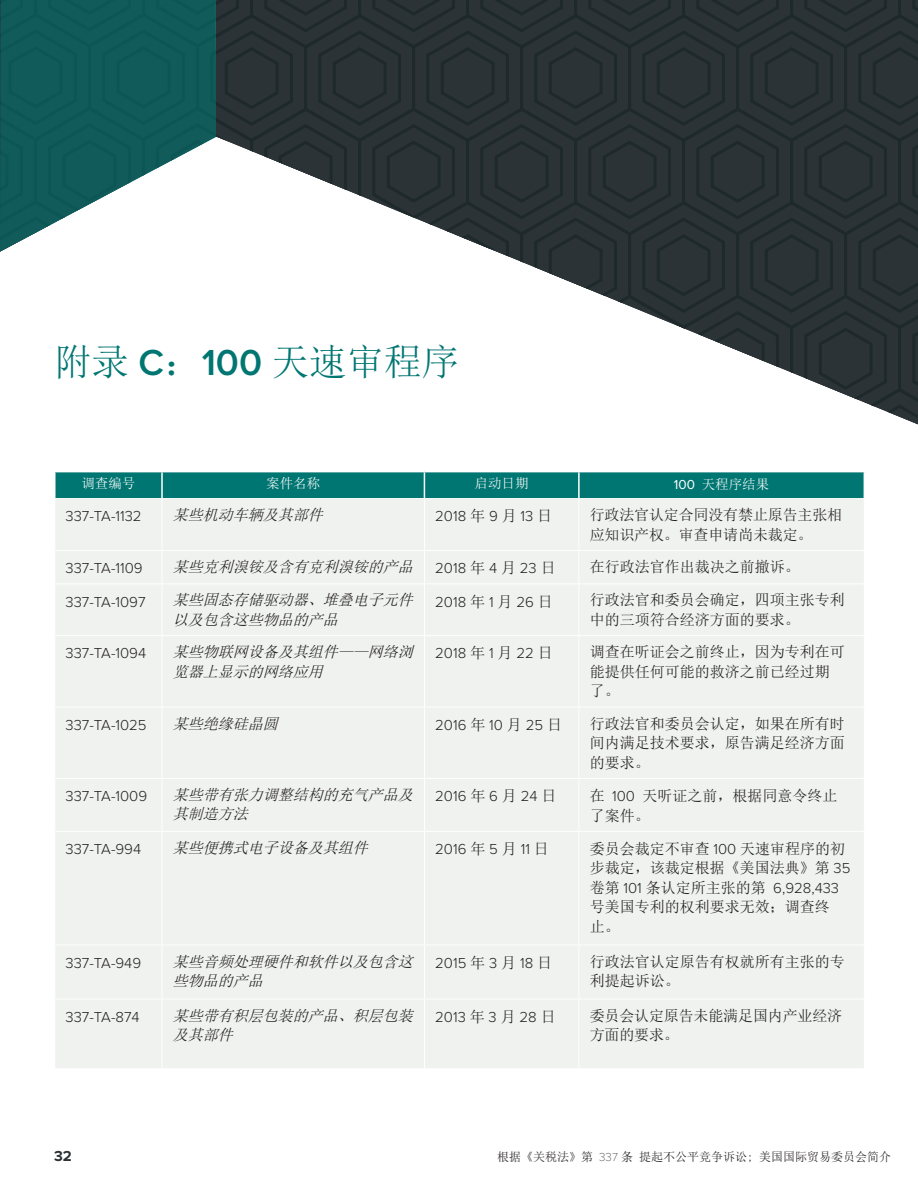
<style>
.page{position:relative;width:918px;height:1188px;background:#fff}
.page>*{position:absolute;margin:0;border:0;box-sizing:border-box;transform-origin:0 0}
.t1{font:37.5px "Sim Sun";color:#007672}
.t2{font:15px/19.5px "Sim Sun";color:#231f20}
.t3{font:300 15px "Proxima Nova";color:#231f20}
.t4{font:italic 15px/19.5px "Sim Sun";color:#231f20}
.t5{font:700 15px "Proxima Nova";color:#2b3337}
.t6{font:13.5px "Sim Sun";color:#fff}
.t7{font:12px "Sim Sun";color:#231f20}
.s1{font-family:"Proxima Nova";font-weight:600}
.s2{font-family:"Proxima Nova"}
.s3{font-family:"Sim Sun";font-weight:400}
.s4{font-family:"Proxima Nova";font-weight:300;font-style:normal}
.s5{font-style:normal}
.s6{font-family:"Proxima Nova";font-weight:300}
.s7{font-family:"Proxima Nova T";font-weight:100}
</style>
<div class="page">
<div style="left:55px;top:499px;width:809px;height:569px;background:#eff2ee"></div>
<div style="left:55px;top:551px;width:809px;height:448px;background:#eff2ee"></div>
<hr style="left:162px;top:551px;width:1px;height:33px;background:#fff">
<hr style="left:424px;top:551px;width:1px;height:33px;background:#fff">
<hr style="left:579px;top:551px;width:1px;height:33px;background:#fff">
<hr style="left:54px;top:584px;width:108px;height:1px;background:#fff">
<hr style="left:162px;top:584px;width:262px;height:1px;background:#fff">
<hr style="left:162px;top:584px;width:1px;height:51px;background:#fff">
<hr style="left:424px;top:584px;width:155px;height:1px;background:#fff">
<hr style="left:424px;top:584px;width:1px;height:51px;background:#fff">
<hr style="left:579px;top:584px;width:286px;height:1px;background:#fff">
<hr style="left:579px;top:584px;width:1px;height:51px;background:#fff">
<hr style="left:54px;top:635px;width:108px;height:1px;background:#fff">
<hr style="left:162px;top:635px;width:262px;height:1px;background:#fff">
<hr style="left:162px;top:636px;width:1px;height:71px;background:#fff">
<hr style="left:424px;top:635px;width:155px;height:1px;background:#fff">
<hr style="left:424px;top:636px;width:1px;height:71px;background:#fff">
<hr style="left:579px;top:635px;width:286px;height:1px;background:#fff">
<hr style="left:579px;top:636px;width:1px;height:71px;background:#fff">
<hr style="left:54px;top:707px;width:108px;height:1px;background:#fff">
<hr style="left:162px;top:707px;width:262px;height:1px;background:#fff">
<hr style="left:162px;top:707px;width:1px;height:71px;background:#fff">
<hr style="left:424px;top:707px;width:155px;height:1px;background:#fff">
<hr style="left:424px;top:707px;width:1px;height:71px;background:#fff">
<hr style="left:579px;top:707px;width:286px;height:1px;background:#fff">
<hr style="left:579px;top:707px;width:1px;height:71px;background:#fff">
<hr style="left:54px;top:778px;width:108px;height:1px;background:#fff">
<hr style="left:162px;top:778px;width:262px;height:1px;background:#fff">
<hr style="left:162px;top:779px;width:1px;height:52px;background:#fff">
<hr style="left:424px;top:778px;width:155px;height:1px;background:#fff">
<hr style="left:424px;top:779px;width:1px;height:52px;background:#fff">
<hr style="left:579px;top:778px;width:286px;height:1px;background:#fff">
<hr style="left:579px;top:779px;width:1px;height:52px;background:#fff">
<hr style="left:54px;top:831px;width:108px;height:1px;background:#fff">
<hr style="left:162px;top:831px;width:262px;height:1px;background:#fff">
<hr style="left:162px;top:832px;width:1px;height:113px;background:#fff">
<hr style="left:424px;top:831px;width:155px;height:1px;background:#fff">
<hr style="left:424px;top:832px;width:1px;height:113px;background:#fff">
<hr style="left:579px;top:831px;width:286px;height:1px;background:#fff">
<hr style="left:579px;top:832px;width:1px;height:113px;background:#fff">
<hr style="left:54px;top:945px;width:108px;height:1px;background:#fff">
<hr style="left:162px;top:945px;width:262px;height:1px;background:#fff">
<hr style="left:162px;top:945px;width:1px;height:54px;background:#fff">
<hr style="left:424px;top:945px;width:155px;height:1px;background:#fff">
<hr style="left:424px;top:945px;width:1px;height:54px;background:#fff">
<hr style="left:579px;top:945px;width:286px;height:1px;background:#fff">
<hr style="left:579px;top:945px;width:1px;height:54px;background:#fff">
<hr style="left:162px;top:499px;width:1px;height:51px;background:#fff">
<hr style="left:424px;top:499px;width:1px;height:51px;background:#fff">
<hr style="left:579px;top:499px;width:1px;height:51px;background:#fff">
<hr style="left:54px;top:550px;width:108px;height:1px;background:#fff">
<hr style="left:162px;top:550px;width:262px;height:1px;background:#fff">
<hr style="left:424px;top:550px;width:155px;height:1px;background:#fff">
<hr style="left:579px;top:550px;width:286px;height:1px;background:#fff">
<div style="left:55px;top:472px;width:810px;height:26px;background:#007672"></div>
<hr style="left:54px;top:999px;width:108px;height:1px;background:#fff">
<hr style="left:162px;top:999px;width:262px;height:1px;background:#fff">
<hr style="left:162px;top:999px;width:1px;height:69px;background:#fff">
<hr style="left:424px;top:999px;width:155px;height:1px;background:#fff">
<hr style="left:424px;top:999px;width:1px;height:69px;background:#fff">
<hr style="left:579px;top:999px;width:286px;height:1px;background:#fff">
<hr style="left:579px;top:999px;width:1px;height:69px;background:#fff">
<svg style="left:0;top:0;width:918px;height:424px"></svg>
<h1 class="t1" style="left:54px;top:343px;width:407px">附录 <span class="s1">C</span>：<span class="s1">100</span> 天速审程序</h1>
<p class="t6" style="left:81px;top:476px;width:55px">调查编号</p>
<p class="t6" style="left:266px;top:476px;width:55px">案件名称</p>
<p class="t6" style="left:475px;top:476px;width:55px">启动日期</p>
<p class="t6" style="left:674px;top:477px;width:97px"><span class="s2">100</span> 天程序结果</p>
<p class="t3" style="left:66px;top:508px;width:78px">337-TA-1132</p>
<p class="t4" style="left:173px;top:505px;width:156px">某些机动车辆及其部件</p>
<p class="t3" style="left:435px;top:508px;width:118px">2018 <span class="s3">年</span> 9 <span class="s3">月</span> 13 <span class="s3">日</span></p>
<p class="t2" style="left:590px;top:505px;width:254px">行政法官认定合同没有禁止原告主张相应知识产权。审查申请尚未裁定。</p>
<p class="t3" style="left:66px;top:559px;width:79px">337-TA-1109</p>
<p class="t4" style="left:173px;top:557px;width:384px">某些克利溴铵及含有克利溴铵的产品 <span class="s4">2 0 1 8</span> <span class="s5">年</span> <span class="s4">4</span> <span class="s5">月</span> <span class="s4">2 3</span> <span class="s5">日</span></p>
<p class="t2" style="left:590px;top:557px;width:211px">在行政法官作出裁决之前撤诉。</p>
<p class="t3" style="left:66px;top:593px;width:82px">337-TA-1097</p>
<p class="t4" style="left:173px;top:590px;width:246px">某些固态存储驱动器、堆叠电子元件以及包含这些物品的产品</p>
<p class="t3" style="left:435px;top:593px;width:119px">2018 <span class="s3">年</span> 1 <span class="s3">月</span> 26 <span class="s3">日</span></p>
<p class="t2" style="left:590px;top:590px;width:256px">行政法官和委员会确定，四项主张专利中的三项符合经济方面的要求。</p>
<p class="t3" style="left:66px;top:645px;width:82px">337-TA-1094</p>
<p class="t4" style="left:173px;top:642px;width:246px">某些物联网设备及其组件——网络浏览器上显示的网络应用</p>
<p class="t3" style="left:435px;top:645px;width:119px">2018 <span class="s3">年</span> 1 <span class="s3">月</span> 22 <span class="s3">日</span></p>
<p class="t2" style="left:590px;top:642px;width:256px">调查在听证会之前终止，因为专利在可能提供任何可能的救济之前已经过期了。</p>
<p class="t3" style="left:66px;top:716px;width:83px">337-TA-1025</p>
<p class="t4" style="left:173px;top:713px;width:111px">某些绝缘硅晶圆</p>
<p class="t3" style="left:435px;top:716px;width:128px">2016 <span class="s3">年</span> 10 <span class="s3">月</span> 25 <span class="s3">日</span></p>
<p class="t2" style="left:590px;top:713px;width:256px;text-align:justify">行政法官和委员会认定，如果在所有时间内满足技术要求，原告满足经济方面的要求。</p>
<p class="t3" style="left:66px;top:787px;width:83px">337-TA-1009</p>
<p class="t4" style="left:173px;top:785px;width:246px">某些带有张力调整结构的充气产品及其制造方法</p>
<p class="t3" style="left:435px;top:787px;width:123px">2016 <span class="s3">年</span> 6 <span class="s3">月</span> 24 <span class="s3">日</span></p>
<p class="t2" style="left:590px;top:786px;width:249px">在 <span class="s6">100</span> 天听证之前，根据同意令终止了案件。</p>
<p class="t3" style="left:66px;top:840px;width:77px">337-TA-994</p>
<p class="t4" style="left:173px;top:838px;width:201px">某些便携式电子设备及其组件</p>
<p class="t3" style="left:435px;top:840px;width:115px">2016 <span class="s3">年</span> 5 <span class="s3">月</span> 11 <span class="s3">日</span></p>
<p class="t2" style="left:590px;top:839px;width:262px">委员会裁定不审查 <span class="s6">100</span> 天速审程序的初步裁定，该裁定根据《美国法典》第 <span class="s6">35</span></p>
<p class="t3" style="left:590px;top:879px;width:251px"><span class="s3">卷第</span> 101 <span class="s3">条认定所主张的第</span> 6,928,433</p>
<p class="t2" style="left:590px;top:897px;width:241px">号美国专利的权利要求无效；调查终止。</p>
<p class="t3" style="left:66px;top:954px;width:77px">337-TA-949</p>
<p class="t4" style="left:173px;top:951px;width:246px">某些音频处理硬件和软件以及包含这些物品的产品</p>
<p class="t3" style="left:435px;top:954px;width:118px">2015 <span class="s3">年</span> 3 <span class="s3">月</span> 18 <span class="s3">日</span></p>
<p class="t2" style="left:590px;top:951px;width:256px">行政法官认定原告有权就所有主张的专利提起诉讼。</p>
<p class="t3" style="left:66px;top:1008px;width:76px">337-TA-874</p>
<p class="t4" style="left:173px;top:1005px;width:246px">某些带有积层包装的产品、积层包装及其部件</p>
<p class="t3" style="left:435px;top:1008px;width:122px">2013 <span class="s3">年</span> 3 <span class="s3">月</span> 28 <span class="s3">日</span></p>
<p class="t2" style="left:590px;top:1005px;width:254px">委员会认定原告未能满足国内产业经济方面的要求。</p>
<p class="t5" style="left:54px;top:1147px;width:19px">32</p>
<p class="t7" style="left:497px;top:1151px;width:395px">根据《关税法》第 <span class="s7">337</span> 条 提起不公平竞争诉讼; 美国国际贸易委员会简介</p>
</div>
